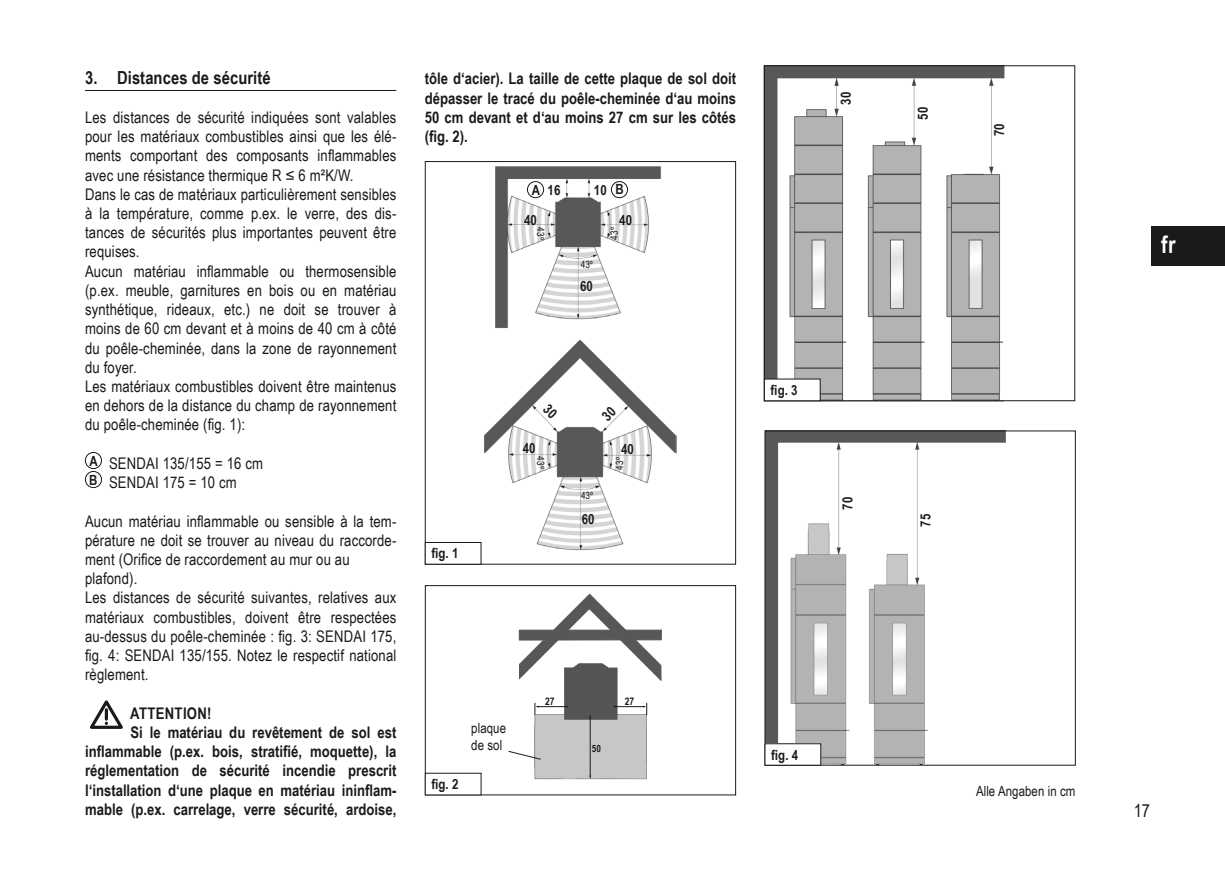
<style>
.page{position:relative;width:1225px;height:874px;background:#fff}
.page>*{position:absolute;margin:0;border:0;box-sizing:border-box;transform-origin:0 0}
.t1{font:700 24px "Arial Narrow";color:#fff}
.Überschrift_Unterstrich_D_F{font:700 18px "Arial Narrow";letter-spacing:.005em;color:#1b1a19}
.t2{font:18px "Arial Narrow";color:#1b1a19}
.Fließtext_F{font:16px/19.2px "Arial Narrow";letter-spacing:.01em;color:#1b1a19;text-align:justify}
.Warnhinweise_H1{font:700 16px/19.2px "Arial Narrow";color:#1b1a19;text-align:justify}
.Fließtext{font:16px "Arial Narrow";letter-spacing:.01em;color:#1b1a19}
.Warnhinweise_H1-2{font:700 16px "Arial Narrow";letter-spacing:.02em;color:#1b1a19}
.Masstext_in_Zeichnungen{font:14px "Arial Narrow";letter-spacing:.005em;color:#1b1a19}
.Masstext_in_Zeichnungen-2{font:700 14px "Arial Narrow";letter-spacing:.005em;color:#1b1a19}
.Abb__Tab{font:700 14px "Arial Narrow";color:#1b1a19}
.Masstext_in_Zeichnungen-3{font:700 10.4px "Arial Narrow";color:#1b1a19}
.Masstext_in_Zeichnungen-4{font:10px "Arial Narrow";letter-spacing:.005em;color:#1b1a19}
.Masstext_in_Zeichnungen-5{font:700 10px "Arial Narrow";color:#1b1a19}
</style>
<div class="page">
<div style="left:1151px;top:226px;width:74px;height:39px;background:#1b1a19"></div>
<hr style="left:85px;top:90px;width:311px;height:1px;background:#1b1a19">
<svg style="left:90px;top:700px;width:33px;height:29px"></svg>
<img style="left:484px;top:166px;width:193px;height:384px">
<div style="left:425px;top:161px;width:311px;height:403px;border:1px solid #1b1a19"></div>
<div style="left:425px;top:541px;width:56px;height:23px;border:1px solid #1b1a19"></div>
<div style="left:425px;top:585px;width:311px;height:210px;border:1px solid #1b1a19"></div>
<img style="left:766px;top:67px;width:239px;height:332px">
<div style="left:764px;top:65px;width:311px;height:336px;border:1px solid #1b1a19"></div>
<div style="left:764px;top:379px;width:56px;height:21px;background:#fff"></div>
<div style="left:764px;top:378px;width:56px;height:23px;border:1px solid #1b1a19"></div>
<div style="left:85px;top:452px;width:17px;height:16px;border:1px solid #1b1a19;border-radius:50%"></div>
<div style="left:85px;top:471px;width:17px;height:16px;border:1px solid #1b1a19;border-radius:50%"></div>
<div style="left:527px;top:181px;width:17px;height:17px;border:1px solid #1b1a19;border-radius:50%"></div>
<div style="left:611px;top:181px;width:17px;height:17px;border:1px solid #1b1a19;border-radius:50%"></div>
<svg style="left:476px;top:593px;width:186px;height:185px"></svg>
<img style="left:766px;top:432px;width:240px;height:331px">
<div style="left:764px;top:430px;width:311px;height:335px;border:1px solid #1b1a19"></div>
<div style="left:765px;top:743px;width:55px;height:21px;background:#fff"></div>
<div style="left:764px;top:742px;width:57px;height:23px;border:1px solid #1b1a19"></div>
<svg style="left:601px;top:406px;width:15px;height:15px"></svg>
<svg style="left:542px;top:403px;width:16px;height:15px"></svg>
<p class="Überschrift_Unterstrich_D_F" style="left:85px;top:64px;width:187px">3. Distances de sécurité</p>
<p class="Fließtext_F" style="left:85px;top:107px;width:313px">Les distances de sécurité indiquées sont valables pour les matériaux combustibles ainsi que les élé&shy;ments comportant des composants inflammables avec une résistance thermique R ≤ 6 m²K/W.</p>
<p class="Fließtext_F" style="left:85px;top:184px;width:313px">Dans le cas de matériaux particulièrement sensibles à la température, comme p.ex. le verre, des dis&shy;tances de sécurités plus importantes peuvent être requises.</p>
<p class="Fließtext_F" style="left:85px;top:261px;width:313px">Aucun matériau inflammable ou thermosensible (p.ex. meuble, garnitures en bois ou en matériau synthétique, rideaux, etc.) ne doit se trouver à moins de 60 cm devant et à moins de 40 cm à côté du poêle-cheminée, dans la zone de rayonnement du foyer.</p>
<p class="Fließtext_F" style="left:85px;top:376px;width:313px">Les matériaux combustibles doivent être maintenus en dehors de la distance du champ de rayonnement du poêle-cheminée (fig. 1):</p>
<p class="Fließtext" style="left:109px;top:451px;width:155px">SENDAI 135/155 = 16 cm</p>
<p class="Fließtext" style="left:109px;top:470px;width:129px">SENDAI 175 = 10 cm</p>
<p class="Fließtext_F" style="left:85px;top:510px;width:313px">Aucun matériau inflammable ou sensible à la tem&shy;pérature ne doit se trouver au niveau du raccorde&shy;ment (Orifice de raccordement au mur ou au</p>
<p class="Fließtext_F" style="left:85px;top:568px;width:54px">plafond).</p>
<p class="Fließtext_F" style="left:85px;top:587px;width:313px">Les distances de sécurité suivantes, relatives aux matériaux combustibles, doivent être respectées au-dessus du poêle-cheminée : fig. 3: SENDAI 175, fig. 4: SENDAI 135/155. Notez le respectif national règlement.</p>
<p class="Warnhinweise_H1-2" style="left:130px;top:700px;width:83px">ATTENTION!</p>
<p class="Warnhinweise_H1" style="left:85px;top:721px;width:313px;text-indent:45px">Si le matériau du revêtement de sol est inflammable (p.ex. bois, stratifié, moquette), la réglementation de sécurité incendie prescrit l‘installation d‘une plaque en matériau ininflam&shy;mable (p.ex. carrelage, verre sécurité, ardoise,</p>
<p class="Masstext_in_Zeichnungen-2" style="left:89px;top:450px;width:10px">A</p>
<p class="Masstext_in_Zeichnungen-2" style="left:89px;top:469px;width:10px">B</p>
<p class="Warnhinweise_H1" style="left:425px;top:68px;width:313px">tôle d‘acier). La taille de cette plaque de sol doit dépasser le tracé du poêle-cheminée d‘au moins 50 cm devant et d‘au moins 27 cm sur les côtés (fig. 2).</p>
<p class="Masstext_in_Zeichnungen-2" style="left:532px;top:179px;width:10px">A</p>
<p class="Masstext_in_Zeichnungen-2" style="left:547px;top:179px;width:14px">16</p>
<p class="Masstext_in_Zeichnungen-2" style="left:594px;top:179px;width:14px">10</p>
<p class="Masstext_in_Zeichnungen-2" style="left:615px;top:179px;width:10px">B</p>
<p class="Masstext_in_Zeichnungen-2" style="left:524px;top:209px;width:14px">40</p>
<p class="Masstext_in_Zeichnungen-2" style="left:619px;top:209px;width:14px">40</p>
<p class="Masstext_in_Zeichnungen-4" style="left:607px;top:239px;width:14px;rotate:-90deg">43º</p>
<p class="Masstext_in_Zeichnungen-4" style="left:548px;top:227px;width:14px;rotate:90deg">43º</p>
<p class="Masstext_in_Zeichnungen-4" style="left:581px;top:257px;width:14px">43º</p>
<p class="Masstext_in_Zeichnungen-2" style="left:580px;top:275px;width:14px">60</p>
<p class="Abb__Tab" style="left:431px;top:542px;width:29px">fig. 1</p>
<p class="Abb__Tab" style="left:523px;top:437px;width:14px">40</p>
<p class="Masstext_in_Zeichnungen-4" style="left:548px;top:456px;width:14px;rotate:90deg">43º</p>
<p class="Masstext_in_Zeichnungen-4" style="left:581px;top:487px;width:14px">43º</p>
<p class="Masstext_in_Zeichnungen-2" style="left:582px;top:508px;width:14px">60</p>
<p class="Abb__Tab" style="left:621px;top:438px;width:14px">40</p>
<p class="Masstext_in_Zeichnungen-4" style="left:612px;top:469px;width:14px;rotate:-90deg">43º</p>
<p class="Abb__Tab" style="left:431px;top:773px;width:29px">fig. 2</p>
<p class="Masstext_in_Zeichnungen" style="left:471px;top:717px;width:36px">plaque</p>
<p class="Masstext_in_Zeichnungen" style="left:471px;top:734px;width:32px">de sol</p>
<p class="Masstext_in_Zeichnungen-3" style="left:545px;top:693px;width:11px">27</p>
<p class="Masstext_in_Zeichnungen-3" style="left:624px;top:693px;width:11px">27</p>
<p class="Masstext_in_Zeichnungen-5" style="left:592px;top:740px;width:11px">50</p>
<p class="Abb__Tab" style="left:770px;top:379px;width:29px">fig. 3</p>
<p class="Abb__Tab" style="left:771px;top:743px;width:29px">fig. 4</p>
<p class="Masstext_in_Zeichnungen-2" style="left:835px;top:105px;width:14px;rotate:-90deg">30</p>
<p class="Masstext_in_Zeichnungen-2" style="left:837px;top:509px;width:14px;rotate:-90deg">70</p>
<p class="Masstext_in_Zeichnungen-2" style="left:912px;top:119px;width:14px;rotate:-90deg">50</p>
<p class="Masstext_in_Zeichnungen-2" style="left:988px;top:136px;width:14px;rotate:-90deg">70</p>
<h1 class="t1" style="left:1161px;top:226px;width:16px">fr</h1>
<p class="Masstext_in_Zeichnungen-2" style="left:915px;top:526px;width:14px;rotate:-90deg">75</p>
<p class="Masstext_in_Zeichnungen" style="left:976px;top:780px;width:101px">Alle Angaben in cm</p>
<p class="t2" style="left:1133px;top:796px;width:18px">17</p>
</div>
